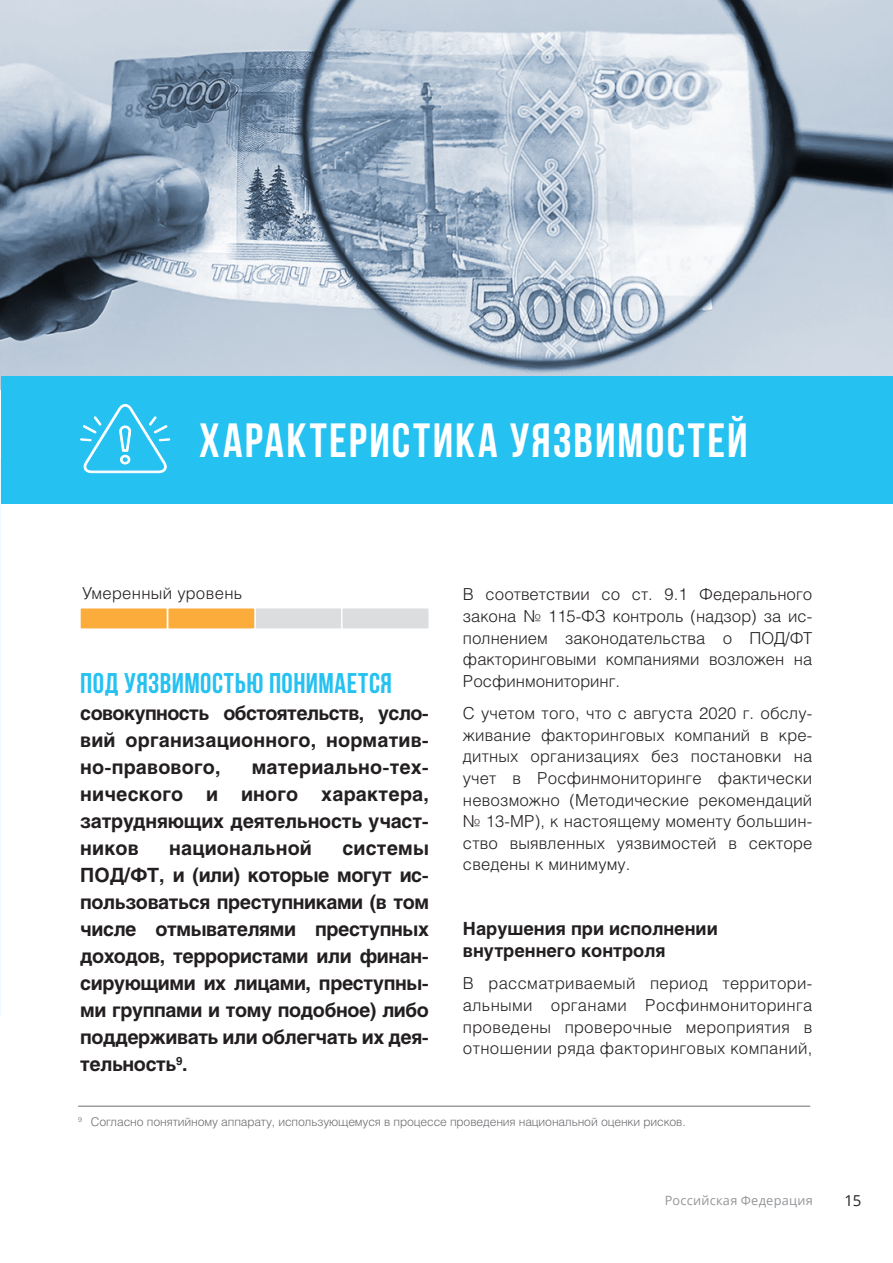
<style>
.page{position:relative;width:893px;height:1263px;background:#fff}
.page>*{position:absolute;margin:0;border:0;box-sizing:border-box;transform-origin:0 0}
.t1{font:700 48px "Bebas Neue";letter-spacing:.045em;color:#fff}
.t2{font:700 28.5px "Bebas Neue";letter-spacing:.015em;color:#25c1f1}
.t3{font:700 19.5px/27px "Helios";letter-spacing:-.01em;color:#231f20;text-align:justify}
.t4{font:700 19.5px "Helios";letter-spacing:.01em;color:#231f20}
.t5{font:700 18px/21.6px "Helios";color:#231f20}
.t6{font:300 16.5px/21.6px "Helios";letter-spacing:.01em;color:#231f20;text-align:justify}
.t7{font:15px "Open Sans";color:#231f20}
.t8{font:12.75px "Open Sans";letter-spacing:.02em;color:#939598}
.Paragraph_Style_1{font:300 12px "Helios";letter-spacing:-.01em;color:#6c6d70}
</style>
<div class="page">
<hr style="left:0;top:458px;width:1px;height:558px;background:#eefafe">
<hr style="left:78px;top:1106px;width:732px;height:1px;background:#6c6d70">
<div style="left:254px;top:607px;width:89px;height:23px;background:#dcdddf;border:2px solid #fff"></div>
<div style="left:341px;top:607px;width:89px;height:23px;background:#dcdddf;border:2px solid #fff"></div>
<div style="left:167px;top:607px;width:89px;height:23px;background:#fbac3b;border:2px solid #fff"></div>
<div style="left:79px;top:607px;width:89px;height:23px;background:#fbac3b;border:2px solid #fff"></div>
<img style="left:0;top:0;width:892px;height:389px">
<div style="left:1px;top:376px;width:892px;height:128px;background:#25c1f1"></div>
<svg style="left:80px;top:404px;width:90px;height:69px"></svg>
<p class="t1" style="left:199px;top:414px;width:550px">ХАРАКТЕРИСТИКА УЯЗВИМОСТЕЙ</p>
<p class="t6" style="left:82px;top:582px;width:161px">Умеренный уровень</p>
<p class="t2" style="left:80px;top:668px;width:313px">Под уязвимостью понимается</p>
<p class="t3" style="left:80px;top:700px;width:350px">совокупность обстоятельств, усло&shy;вий организационного, норматив&shy;но-правового,</p>
<p class="t3" style="left:80px;top:754px;width:350px;text-indent:171px">материально-тех&shy;нического и иного характера, затрудняющих деятельность участ&shy;ников</p>
<p class="t4" style="left:169px;top:837px;width:144px">национальной</p>
<p class="t3" style="left:80px;top:835px;width:350px;text-indent:262px">системы ПОД/ФТ, и (или) которые могут ис&shy;пользоваться преступниками (в том числе отмывателями преступных доходов, террористами или финан&shy;сирующими их лицами, преступны&shy;ми группами и тому подобное) либо поддерживать или облегчать их дея&shy;тельность<sup>9</sup>.</p>
<p class="t6" style="left:463px;top:583px;width:351px">В соответствии со ст. 9.1 Федерального закона № 115-ФЗ контроль (надзор) за ис&shy;полнением законодательства о ПОД/ФТ факторинговыми компаниями возложен на Росфинмониторинг.</p>
<p class="t6" style="left:463px;top:702px;width:351px">С учетом того, что с августа 2020 г. обслу&shy;живание факторинговых компаний в кре&shy;дитных организациях без постановки на учет в Росфинмониторинге фактически невозможно (Методические рекомендаций № 13-МР), к настоящему моменту большин&shy;ство выявленных уязвимостей в секторе сведены к минимуму.</p>
<p class="t5" style="left:463px;top:918px;width:256px">Нарушения при исполнении внутреннего контроля</p>
<p class="t6" style="left:463px;top:972px;width:351px">В рассматриваемый период территори&shy;альными органами Росфинмониторинга проведены проверочные мероприятия в отношении ряда факторинговых компаний,</p>
<p class="Paragraph_Style_1" style="left:78px;top:1115px;width:609px"><sup>9</sup> Согласно понятийному аппарату, использующемуся в процессе проведения национальной оценки рисков.</p>
<p class="t8" style="left:665px;top:1191px;width:150px">Российская Федерация</p>
<p class="t7" style="left:844px;top:1190px;width:19px">15</p>
</div>
